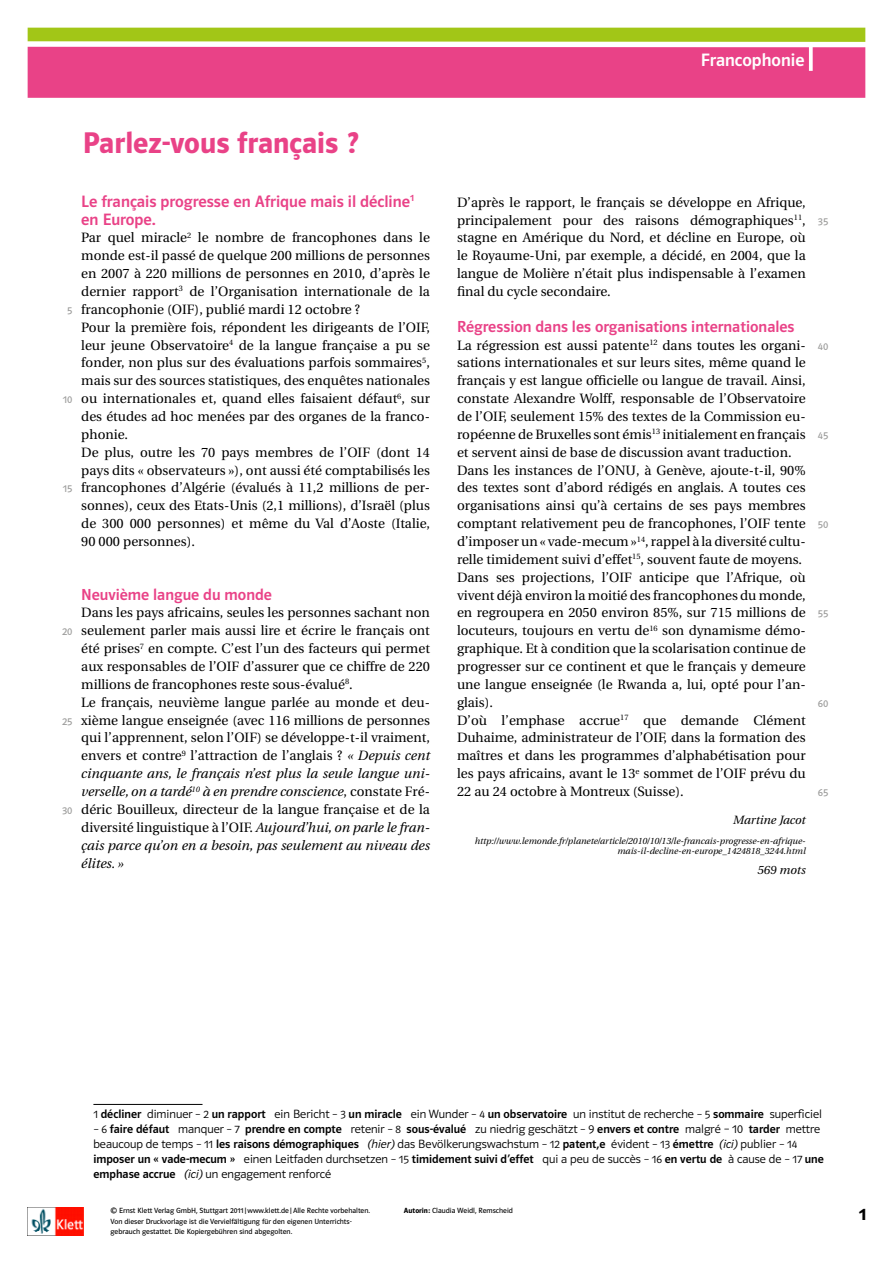
<style>
.page{position:relative;width:893px;height:1263px;background:#fff}
.page>*{position:absolute;margin:0;border:0;box-sizing:border-box;transform-origin:0 0}
.gp_dossierteil_übers{font:30px "Polo ST11 K Hfett";color:#e94287}
.gp_copyrightzeile{font:18px "Polo ST11 K Krftg";color:#fff}
.gp_pagina{font:18px "Polo 22 K Hfett";color:#000}
.gp_text_block{font:16.5px "Polo 22 K Krftg";color:#e94287}
.gp_text_block-2{font:16.5px/17.9px "Polo ST11 K Krftg";color:#e94287}
.gp_text_block-3{font:13.5px/17.9px "Utopia";color:#000;text-align:justify}
.gp_fussnote_neu{font:12px/15px "Polo ST11 K Leicht";color:#000}
.gp_copyrightzeile-2{font:italic 12px "Utopia";color:#000}
.gp_zeilenzaehler{font:10.5px "Polo ST11 K Buch";color:#9d9d9c}
.gp_copyrightzeile-3{font:italic 9px/10.1px "Utopia";color:#000;text-align:right}
.gp_copyrightzeile-4{font:7.5px/10.1px "Polo ST11 K Buch";color:#000}
.s1{font-style:italic}
.s2{font-size:11.25px}
.s3{font-family:"Polo ST11 K Krftg"}
.s4{font-family:"Polo ST11 K Leicht Kursiv"}
.s5{font-family:"Polo ST11 K Hfett"}
</style>
<div class="page">
<svg style="left:28px;top:28px;width:837px;height:70px;background:#db7079"></svg>
<svg style="left:809px;top:45px;width:4px;height:26px"></svg>
<img style="left:27px;top:1207px;width:56px;height:28px">
<hr style="left:93px;top:1104px;width:110px;height:1px;background:#000">
<div style="left:642px;top:52px;width:162px;height:44px;background:#e94287"></div>
<p class="gp_dossierteil_übers" style="left:83px;top:126px;width:277px">Parlez-vous français ?</p>
<p class="gp_zeilenzaehler" style="left:67px;top:305px;width:7px">5</p>
<p class="gp_zeilenzaehler" style="left:63px;top:394px;width:11px">10</p>
<p class="gp_zeilenzaehler" style="left:63px;top:483px;width:11px">15</p>
<p class="gp_zeilenzaehler" style="left:62px;top:626px;width:12px">20</p>
<p class="gp_zeilenzaehler" style="left:62px;top:715px;width:12px">25</p>
<p class="gp_zeilenzaehler" style="left:62px;top:805px;width:12px">30</p>
<p class="gp_text_block-2" style="left:81px;top:192px;width:334px">Le français progresse en Afrique mais il décline<sup>1 </sup>en Europe.</p>
<p class="gp_text_block-3" style="left:81px;top:229px;width:350px">Par quel miracle<sup>2</sup> le nombre de francophones dans le monde est-il passé de quelque 200 millions de personnes en 2007 à 220 millions de personnes en 2010, d’après le dernier rapport<sup>3</sup> de l’Organisation internationale de la francophonie (OIF), publié mardi 12 octobre ?</p>
<p class="gp_text_block-3" style="left:81px;top:318px;width:350px">Pour la première fois, répondent les dirigeants de l’OIF, leur jeune Observatoire<sup>4</sup> de la langue française a pu se fonder, non plus sur des évaluations parfois sommaires<sup>5</sup>, mais sur des sources statistiques, des enquêtes nationales ou internationales et, quand elles faisaient défaut<sup>6</sup>, sur des études ad hoc menées par des organes de la franco&shy;phonie.</p>
<p class="gp_text_block-3" style="left:81px;top:443px;width:350px">De plus, outre les 70 pays membres de l’OIF (dont 14 pays dits « observateurs »), ont aussi été comptabilisés les francophones d’Algérie (évalués à 11,2 millions de per&shy;sonnes), ceux des Etats-Unis (2,1 millions), d’Israël (plus de 300 000 personnes) et même du Val d’Aoste (Italie, 90 000 personnes).</p>
<p class="gp_text_block" style="left:81px;top:585px;width:192px">Neuvième langue du monde</p>
<p class="gp_text_block-3" style="left:81px;top:604px;width:350px">Dans les pays africains, seules les personnes sachant non seulement parler mais aussi lire et écrire le français ont été prises<sup>7</sup> en compte. C’est l’un des facteurs qui permet aux responsables de l’OIF d’assurer que ce chiffre de 220 millions de francophones reste sous-évalué<sup>8</sup>.</p>
<p class="gp_text_block-3" style="left:81px;top:693px;width:350px">Le français, neuvième langue parlée au monde et deu&shy;xième langue enseignée (avec 116 millions de personnes qui l’apprennent, selon l’OIF) se développe-t-il vraiment, envers et contre<sup>9</sup> l’attraction de l’anglais ? <span class="s1">« Depuis cent cinquante ans, le français n’est plus la seule langue uni&shy;verselle, on a tardé</span><sup>10</sup> <span class="s1">à en prendre conscience</span>, constate Fré&shy;déric Bouilleux, directeur de la langue française et de la diversité linguistique à l’OIF. <span class="s1">Aujourd’hui, on parle le fran&shy;çais parce qu’on en a besoin, pas seulement au niveau des élites. »</span></p>
<p class="gp_copyrightzeile" style="left:701px;top:50px;width:105px">Francophonie</p>
<p class="gp_copyrightzeile" style="left:778px;top:50px;width:26px">Art</p>
<p class="gp_text_block-3" style="left:457px;top:193px;width:350px">D’après le rapport, le français se développe en Afrique, principalement pour des raisons démographiques<sup>11</sup>, stagne en Amérique du Nord, et décline en Europe, où le Royaume-Uni, par exemple, a décidé, en 2004, que la langue de Molière n’était plus indispensable à l’examen final du cycle secondaire.</p>
<p class="gp_text_block" style="left:457px;top:318px;width:339px">Régression dans les organisations internationales</p>
<p class="gp_text_block-3" style="left:457px;top:336px;width:350px">La régression est aussi patente<sup>12</sup> dans toutes les organi&shy;sations internationales et sur leurs sites, même quand le français y est langue officielle ou langue de travail. Ainsi, constate Alexandre Wolff, responsable de l’Observatoire de l’OIF, seulement 15% des textes de la Commission eu&shy;ropéenne de Bruxelles sont émis<sup>13</sup> initialement en français et servent ainsi de base de discussion avant traduction.</p>
<p class="gp_text_block-3" style="left:457px;top:461px;width:350px">Dans les instances de l’ONU, à Genève, ajoute-t-il, 90% des textes sont d’abord rédigés en anglais. A toutes ces organisations ainsi qu’à certains de ses pays membres comptant relativement peu de francophones, l’OIF tente d’imposer un « vade-mecum »<sup>14</sup>, rappel à la diversité cultu&shy;relle timidement suivi d’effet<sup>15</sup>, souvent faute de moyens.</p>
<p class="gp_text_block-3" style="left:457px;top:568px;width:350px">Dans ses projections, l’OIF anticipe que l’Afrique, où vivent déjà environ la moitié des francophones du monde, en regroupera en 2050 environ 85%, sur 715 millions de locuteurs, toujours en vertu de<sup>16</sup> son dynamisme démo&shy;graphique. Et à condition que la scolarisation continue de progresser sur ce continent et que le français y demeure une langue enseignée (le Rwanda a, lui, opté pour l’an&shy;glais).</p>
<p class="gp_text_block-3" style="left:457px;top:711px;width:350px">D’où l’emphase accrue<sup>17</sup> que demande Clément Duhaime, administrateur de l’OIF, dans la formation des maîtres et dans les programmes d’alphabétisation pour les pays africains, avant le 13<sup>e</sup> sommet de l’OIF prévu du 22 au 24 octobre à Montreux (Suisse).</p>
<p class="gp_copyrightzeile-2" style="left:733px;top:813px;width:74px">Martine Jacot</p>
<p class="gp_copyrightzeile-3" style="left:475px;top:836px;width:333px">http://www.lemonde.fr/planete/article/2010/10/13/le-francais-progresse-en-afrique&shy;mais-il-decline-en-europe_1424818_3244.html</p>
<p class="gp_copyrightzeile-2" style="left:757px;top:863px;width:50px">569 mots</p>
<p class="gp_zeilenzaehler" style="left:818px;top:215px;width:12px">35</p>
<p class="gp_zeilenzaehler" style="left:818px;top:340px;width:12px">40</p>
<p class="gp_zeilenzaehler" style="left:818px;top:430px;width:12px">45</p>
<p class="gp_zeilenzaehler" style="left:818px;top:519px;width:12px">50</p>
<p class="gp_zeilenzaehler" style="left:818px;top:608px;width:12px">55</p>
<p class="gp_zeilenzaehler" style="left:818px;top:697px;width:12px">60</p>
<p class="gp_zeilenzaehler" style="left:818px;top:787px;width:12px">65</p>
<p class="gp_fussnote_neu" style="left:93px;top:1106px;width:730px"><span class="s2">1</span> <span class="s3">décliner</span> diminuer <span class="s2">– 2</span> <span class="s3">un rapport</span> ein Bericht <span class="s2">– 3</span> <span class="s3">un miracle</span> ein Wunder <span class="s2">– 4</span> <span class="s3">un observatoire</span> un institut de recherche <span class="s2">– 5</span> <span class="s3">sommaire</span> superficiel</p>
<p class="gp_fussnote_neu" style="left:93px;top:1121px;width:732px"><span class="s2">– 6</span> <span class="s3">faire défaut</span> manquer <span class="s2">– 7</span> <span class="s3">prendre en compte</span> retenir <span class="s2">– 8</span> <span class="s3">sous-évalué</span> zu niedrig geschätzt <span class="s2">–</span> 9 <span class="s3">envers et contre</span> malgré – 10 <span class="s3">tarder</span> mettre beaucoup de temps <span class="s2">– 11</span> <span class="s3">les raisons démographiques</span> <span class="s4">(hier)</span> das Bevölkerungswachstum <span class="s2">– 12</span> <span class="s3">patent,e</span> évident <span class="s2">– 13</span> <span class="s3">émettre</span> <span class="s4">(ici)</span> publier <span class="s2">– 14 </span><span class="s3">imposer un « vade-mecum »</span> einen Leitfaden durchsetzen <span class="s2">– 15</span> <span class="s3">timidement suivi d’effet</span> qui a peu de succès <span class="s2">– 16</span> <span class="s3">en vertu de</span> à cause de <span class="s2">– 17</span> <span class="s3">une emphase accrue</span> <span class="s4">(ici)</span> un engagement renforcé</p>
<p class="gp_copyrightzeile-4" style="left:111px;top:1206px;width:261px">© Ernst Klett Verlag GmbH, Stuttgart 2011 |www.klett.de|Alle Rechte vorbehalten.<br>Von dieser Druckvorlage ist die Vervielfältigung für den eigenen Unterrichts&shy;gebrauch gestattet. Die Kopiergebühren sind abgegolten.</p>
<p class="gp_copyrightzeile-4" style="left:404px;top:1206px;width:110px"><span class="s5">Autorin:</span> Claudia Weidl, Remscheid</p>
<p class="gp_pagina" style="left:859px;top:1204px;width:9px">1</p>
</div>
